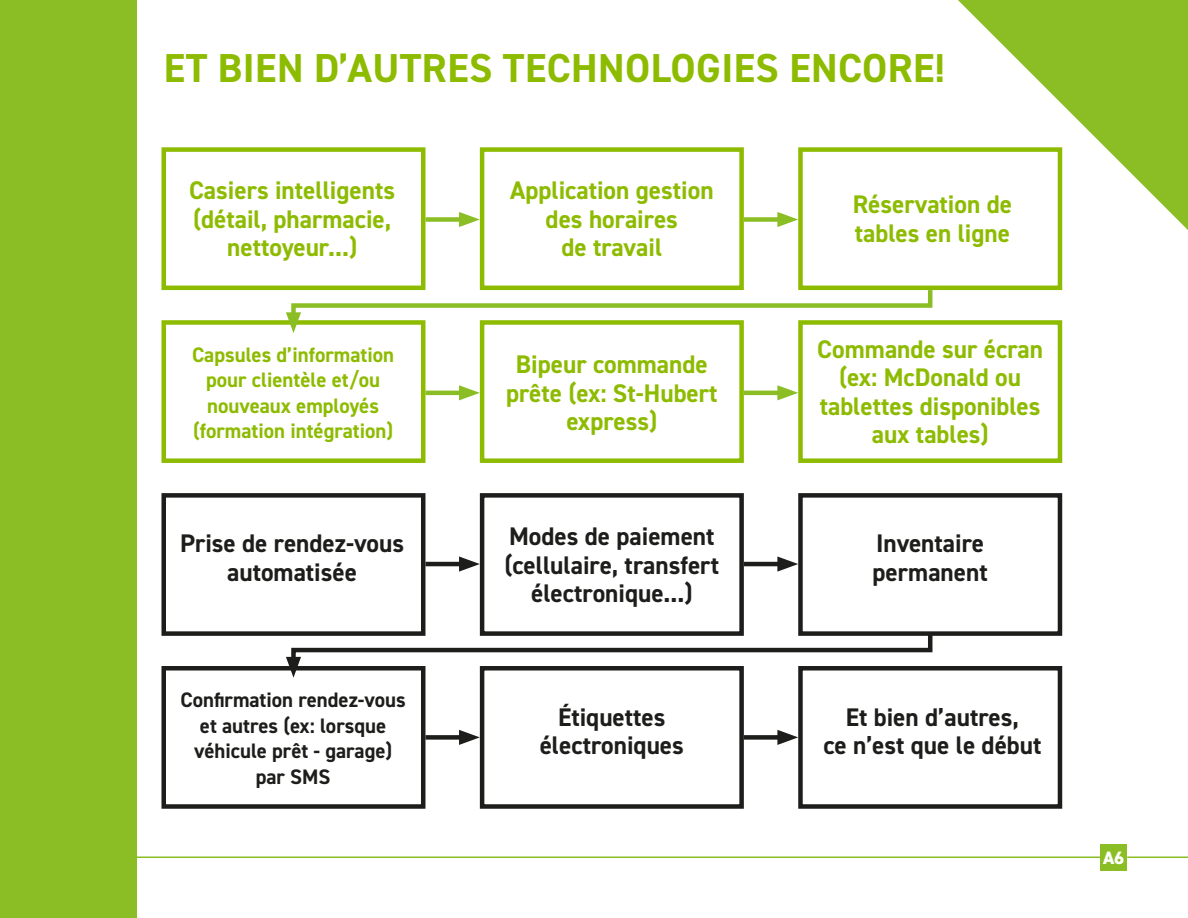
<style>
.page{position:relative;width:1188px;height:918px;background:#fff}
.page>*{position:absolute;margin:0;border:0;box-sizing:border-box;transform-origin:0 0}
.t1{font:700 40.5px "DIN2014";letter-spacing:.01em;color:#8dbb00}
.t2{font:700 25.5px/28.5px "DIN2014";color:#8dbb00;text-align:center}
.t3{font:700 25.5px/28.5px "DIN2014";color:#1d1d1b;text-align:center}
.t4{font:700 21px/25.5px "DIN2014";color:#8dbb00;text-align:center}
.t5{font:700 21px/25.5px "DIN2014";color:#1d1d1b;text-align:center}
.t6{font:800 18px "DIN2014";color:#fff}
</style>
<div class="page">
<svg style="left:958px;top:0;width:230px;height:230px;fill:#8abe24"></svg>
<div style="left:0;top:0;width:137px;height:918px;background:#8abe24"></div>
<div style="left:161px;top:147px;width:264px;height:143px;background:#fff;border:4px solid #8dbb00"></div>
<div style="left:161px;top:320px;width:264px;height:143px;background:#fff;border:4px solid #8dbb00"></div>
<div style="left:161px;top:493px;width:264px;height:143px;border:4px solid #1d1d1b"></div>
<div style="left:161px;top:666px;width:264px;height:143px;border:4px solid #1d1d1b"></div>
<div style="left:480px;top:147px;width:264px;height:143px;background:#fff;border:4px solid #8dbb00"></div>
<div style="left:480px;top:320px;width:264px;height:143px;background:#fff;border:4px solid #8dbb00"></div>
<div style="left:480px;top:493px;width:264px;height:143px;border:4px solid #1d1d1b"></div>
<div style="left:480px;top:666px;width:264px;height:143px;border:4px solid #1d1d1b"></div>
<div style="left:798px;top:147px;width:264px;height:143px;background:#fff;border:4px solid #8dbb00"></div>
<div style="left:798px;top:320px;width:264px;height:143px;background:#fff;border:4px solid #8dbb00"></div>
<div style="left:798px;top:493px;width:264px;height:143px;border:4px solid #1d1d1b"></div>
<div style="left:798px;top:666px;width:264px;height:143px;border:4px solid #1d1d1b"></div>
<div style="left:425px;top:217px;width:42px;height:5px;background:#8abe24"></div>
<svg style="left:459px;top:212px;width:21px;height:15px"></svg>
<hr style="left:425px;top:562px;width:42px;height:4px;background:#1d1d1b">
<svg style="left:459px;top:556px;width:21px;height:16px"></svg>
<hr style="left:425px;top:391px;width:42px;height:4px;background:#8abe24">
<svg style="left:459px;top:385px;width:21px;height:15px"></svg>
<div style="left:425px;top:735px;width:42px;height:5px;background:#1d1d1b"></div>
<svg style="left:459px;top:730px;width:21px;height:15px"></svg>
<div style="left:744px;top:217px;width:42px;height:5px;background:#8abe24"></div>
<svg style="left:777px;top:212px;width:21px;height:15px"></svg>
<hr style="left:744px;top:562px;width:42px;height:4px;background:#1d1d1b">
<svg style="left:777px;top:556px;width:21px;height:16px"></svg>
<hr style="left:744px;top:391px;width:42px;height:4px;background:#8abe24">
<svg style="left:777px;top:385px;width:21px;height:15px"></svg>
<div style="left:744px;top:735px;width:42px;height:5px;background:#1d1d1b"></div>
<svg style="left:777px;top:730px;width:21px;height:15px"></svg>
<svg style="left:286px;top:286px;width:649px;height:47px"></svg>
<svg style="left:286px;top:630px;width:649px;height:48px"></svg>
<div style="left:1100px;top:844px;width:27px;height:27px;background:#8abe24"></div>
<hr style="left:137px;top:856px;width:963px;height:2px;background:#8abe24">
<hr style="left:1127px;top:856px;width:61px;height:2px;background:#8abe24">
<h1 class="t1" style="left:164px;top:41px;width:783px">ET BIEN D’AUTRES TECHNOLOGIES ENCORE!</h1>
<p class="t2" style="left:189px;top:176px;width:208px">Casiers intelligents (détail, pharmacie, nettoyeur...)</p>
<p class="t4" style="left:192px;top:341px;width:204px">Capsules d’information pour clientèle et/ou nouveaux employés (formation intégration)</p>
<p class="t2" style="left:510px;top:176px;width:205px">Application gestion des horaires<br>de travail</p>
<p class="t2" style="left:506px;top:350px;width:213px">Bipeur commande prête (ex: St-Hubert express)</p>
<p class="t2" style="left:853px;top:190px;width:161px;text-align:left">Réservation de tables en ligne</p>
<p class="t2" style="left:817px;top:334px;width:227px">Commande sur écran (ex: McDonald ou tablettes disponibles aux tables)</p>
<p class="t3" style="left:180px;top:529px;width:226px">Prise de rendez-vous automatisée</p>
<p class="t3" style="left:505px;top:522px;width:216px">Modes de paiement (cellulaire, transfert électronique...)</p>
<p class="t3" style="left:873px;top:529px;width:117px;text-align:left">Inventaire permanent</p>
<p class="t5" style="left:181px;top:687px;width:227px">Confirmation rendez-vous et autres (ex: lorsque véhicule prêt - garage) par SMS</p>
<p class="t3" style="left:540px;top:702px;width:146px">Étiquettes électroniques</p>
<p class="t3" style="left:823px;top:702px;width:219px">Et bien d’autres,<br>ce n’est que le début</p>
<p class="t6" style="left:1103px;top:846px;width:23px">A6</p>
</div>
